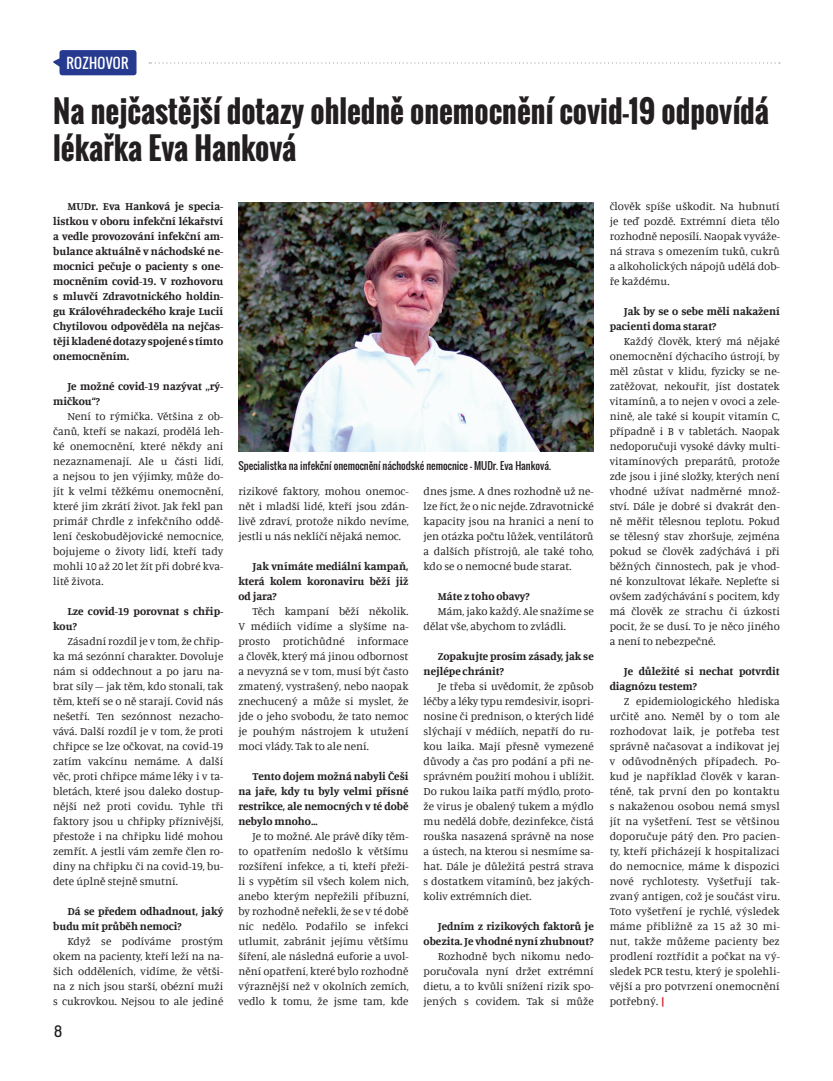
<style>
.page{position:relative;width:833px;height:1081px;background:#fff}
.page>*{position:absolute;margin:0;border:0;box-sizing:border-box;transform-origin:0 0}
.t1{font:700 30px/36.2px "Oswald";color:#231f20}
.t2{font:15px "Kelson Sans";color:#231f20}
.t3{font:13.75px "Oswald";color:#fff}
.t4{font:11.25px/15px "Manuale";color:#231f20;text-align:justify}
.t5{font:700 11.25px/15px "Manuale";color:#231f20}
.t6{font:10px "Oswald";color:#231f20}
.s1{font-weight:700;color:#d1232a}
</style>
<div class="page">
<svg style="left:149px;top:62px;width:631px;height:2px"></svg>
<svg style="left:53px;top:58px;width:6px;height:9px"></svg>
<div style="left:59px;top:50px;width:77px;height:25px;background:#263a8f;border-radius:3px"></div>
<img style="left:238px;top:202px;width:356px;height:249px">
<p class="t3" style="left:66px;top:52px;width:9px">ROZHOVOR</p>
<h1 class="t1" style="left:53px;top:94px;width:717px">Na nejčastější dotazy ohledně onemocnění covid-19 odpovídá lékařka Eva Hanková</h1>
<p class="t5" style="left:53px;top:198px;width:172px;text-align:justify;text-indent:14px">MUDr. Eva Hanková je specia&shy;listkou v oboru infekční lékařství a vedle provozování infekční am&shy;bulance aktuálně v náchodské ne&shy;mocnici pečuje o pacienty s one&shy;mocněním covid-19. V rozhovoru s mluvčí Zdravotnického holdin&shy;gu Královéhradeckého kraje Lucií Chytilovou odpověděla na nejčas&shy;těji kladené dotazy spojené s tímto onemocněním.</p>
<p class="t5" style="left:53px;top:378px;width:172px;text-indent:14px">Je možné covid-19 nazývat „rý&shy;mičkou“?</p>
<p class="t4" style="left:53px;top:408px;width:172px;text-indent:14px">Není to rýmička. Většina z ob&shy;čanů, kteří se nakazí, prodělá leh&shy;ké onemocnění, které někdy ani nezaznamenají. Ale u části lidí, a nejsou to jen výjimky, může do&shy;jít k velmi těžkému onemocnění, které jim zkrátí život. Jak řekl pan primář Chrdle z infekčního oddě&shy;lení českobudějovické nemocnice, bojujeme o životy lidí, kteří tady mohli 10 až 20 let žít při dobré kva&shy;litě života.</p>
<p class="t5" style="left:53px;top:603px;width:172px;text-indent:14px">Lze covid-19 porovnat s chřip&shy;kou?</p>
<p class="t4" style="left:53px;top:633px;width:172px;text-indent:14px">Zásadní rozdíl je v tom, že chřip&shy;ka má sezónní charakter. Dovoluje nám si oddechnout a po jaru na&shy;brat síly – jak těm, kdo stonali, tak těm, kteří se o ně starají. Covid nás nešetří. Ten sezónnost nezacho&shy;vává. Další rozdíl je v tom, že proti chřipce se lze očkovat, na covid-19 zatím vakcínu nemáme. A další věc, proti chřipce máme léky i v ta&shy;bletách, které jsou daleko dostup&shy;nější než proti covidu. Tyhle tři faktory jsou u chřipky příznivější, přestože i na chřipku lidé mohou zemřít. A jestli vám zemře člen ro&shy;diny na chřipku či na covid-19, bu&shy;dete úplně stejně smutní.</p>
<p class="t5" style="left:53px;top:903px;width:172px;text-indent:14px">Dá se předem odhadnout, jaký budu mít průběh nemoci?</p>
<p class="t4" style="left:53px;top:933px;width:172px;text-indent:14px">Když se podíváme prostým okem na pacienty, kteří leží na na&shy;šich odděleních, vidíme, že větši&shy;na z nich jsou starší, obézní muži s cukrovkou. Nejsou to ale jediné</p>
<h2 class="t2" style="left:54px;top:1022px;width:10px">8</h2>
<p class="t6" style="left:238px;top:458px;width:314px">Specialistka na infekční onemocnění náchodské nemocnice - MUDr. Eva Hanková.</p>
<p class="t4" style="left:238px;top:483px;width:172px">rizikové faktory, mohou onemoc&shy;nět i mladší lidé, kteří jsou zdán&shy;livě zdraví, protože nikdo nevíme, jestli u nás neklíčí nějaká nemoc.</p>
<p class="t5" style="left:238px;top:558px;width:172px;text-align:justify;text-indent:14px">Jak vnímáte mediální kampaň, která kolem koronaviru běží již od jara?</p>
<p class="t4" style="left:238px;top:603px;width:172px;text-indent:14px">Těch kampaní běží několik.<br>V médiích vidíme a slyšíme na&shy;prosto protichůdné informace a člověk, který má jinou odbornost a nevyzná se v tom, musí být často zmatený, vystrašený, nebo naopak znechucený a může si myslet, že jde o jeho svobodu, že tato nemoc je pouhým nástrojem k utužení moci vlády. Tak to ale není.</p>
<p class="t5" style="left:238px;top:768px;width:172px;text-align:justify;text-indent:14px">Tento dojem možná nabyli Češi na jaře, kdy tu byly velmi přísné restrikce, ale nemocných v té době nebylo mnoho…</p>
<p class="t4" style="left:238px;top:828px;width:172px;text-indent:14px">Je to možné. Ale právě díky těm&shy;to opatřením nedošlo k většímu rozšíření infekce, a ti, kteří přeži&shy;li s vypětím sil všech kolem nich, anebo kterým nepřežili příbuzní, by rozhodně neřekli, že se v té době nic nedělo. Podařilo se infekci utlumit, zabránit jejímu většímu šíření, ale následná euforie a uvol&shy;nění opatření, které bylo rozhodně výraznější než v okolních zemích, vedlo k tomu, že jsme tam, kde</p>
<p class="t4" style="left:423px;top:483px;width:172px">dnes jsme. A dnes rozhodně už ne&shy;lze říct, že o nic nejde. Zdravotnické kapacity jsou na hranici a není to jen otázka počtu lůžek, ventilátorů a dalších přístrojů, ale také toho, kdo se o nemocné bude starat.</p>
<p class="t5" style="left:438px;top:588px;width:93px">Máte z toho obavy?</p>
<p class="t4" style="left:423px;top:603px;width:172px;text-indent:14px">Mám, jako každý. Ale snažíme se dělat vše, abychom to zvládli.</p>
<p class="t5" style="left:423px;top:648px;width:172px;text-indent:14px">Zopakujte prosím zásady, jak se nejlépe chránit?</p>
<p class="t4" style="left:423px;top:678px;width:172px;text-indent:14px">Je třeba si uvědomit, že způsob léčby a léky typu remdesivir, isopri&shy;nosine či prednison, o kterých lidé slýchají v médiích, nepatří do ru&shy;kou laika. Mají přesně vymezené důvody a čas pro podání a při ne&shy;správném použití mohou i ublížit.<br>Do rukou laika patří mýdlo, proto&shy;že virus je obalený tukem a mýdlo mu nedělá dobře, dezinfekce, čistá rouška nasazená správně na nose a ústech, na kterou si nesmíme sa&shy;hat. Dále je důležitá pestrá strava s dostatkem vitamínů, bez jakých&shy;koliv extrémních diet.</p>
<p class="t5" style="left:423px;top:918px;width:172px;text-align:right">Jedním z rizikových faktorů je obezita. Je vhodné nyní zhubnout?</p>
<p class="t4" style="left:423px;top:948px;width:172px;text-indent:14px">Rozhodně bych nikomu nedo&shy;poručovala nyní držet extrémní dietu, a to kvůli snížení rizik spo&shy;jených s covidem. Tak si může</p>
<p class="t4" style="left:609px;top:198px;width:172px">člověk spíše uškodit. Na hubnutí je teď pozdě. Extrémní dieta tělo rozhodně neposílí. Naopak vyváže&shy;ná strava s omezením tuků, cukrů a alkoholických nápojů udělá dob&shy;ře každému.</p>
<p class="t5" style="left:609px;top:303px;width:172px;text-indent:14px">Jak by se o sebe měli nakažení pacienti doma starat?</p>
<p class="t4" style="left:609px;top:333px;width:172px;text-indent:14px">Každý člověk, který má nějaké onemocnění dýchacího ústrojí, by měl zůstat v klidu, fyzicky se ne&shy;zatěžovat, nekouřit, jíst dostatek vitamínů, a to nejen v ovoci a zele&shy;nině, ale také si koupit vitamín C, případně i B v tabletách. Naopak nedoporučuji vysoké dávky multi&shy;vitamínových preparátů, protože zde jsou i jiné složky, kterých není vhodné užívat nadměrné množ&shy;ství. Dále je dobré si dvakrát den&shy;ně měřit tělesnou teplotu. Pokud se tělesný stav zhoršuje, zejména pokud se člověk zadýchává i při běžných činnostech, pak je vhod&shy;né konzultovat lékaře. Nepleťte si ovšem zadýchávání s pocitem, kdy má člověk ze strachu či úzkosti pocit, že se dusí. To je něco jiného a není to nebezpečné.</p>
<p class="t5" style="left:609px;top:663px;width:172px;text-indent:14px">Je důležité si nechat potvrdit diagnózu testem?</p>
<p class="t4" style="left:609px;top:693px;width:172px;text-indent:14px">Z epidemiologického hlediska určitě ano. Neměl by o tom ale rozhodovat laik, je potřeba test správně načasovat a indikovat jej v odůvodněných případech. Po&shy;kud je například člověk v karan&shy;téně, tak první den po kontaktu s nakaženou osobou nemá smysl jít na vyšetření. Test se většinou doporučuje pátý den. Pro pacien&shy;ty, kteří přicházejí k hospitalizaci do nemocnice, máme k dispozici nové rychlotesty. Vyšetřují tak&shy;zvaný antigen, což je součást viru.<br>Toto vyšetření je rychlé, výsledek máme přibližně za 15 až 30 mi&shy;nut, takže můžeme pacienty bez prodlení roztřídit a počkat na vý&shy;sledek PCR testu, který je spolehli&shy;vější a pro potvrzení onemocnění potřebný. <span class="s1">|</span></p>
</div>
